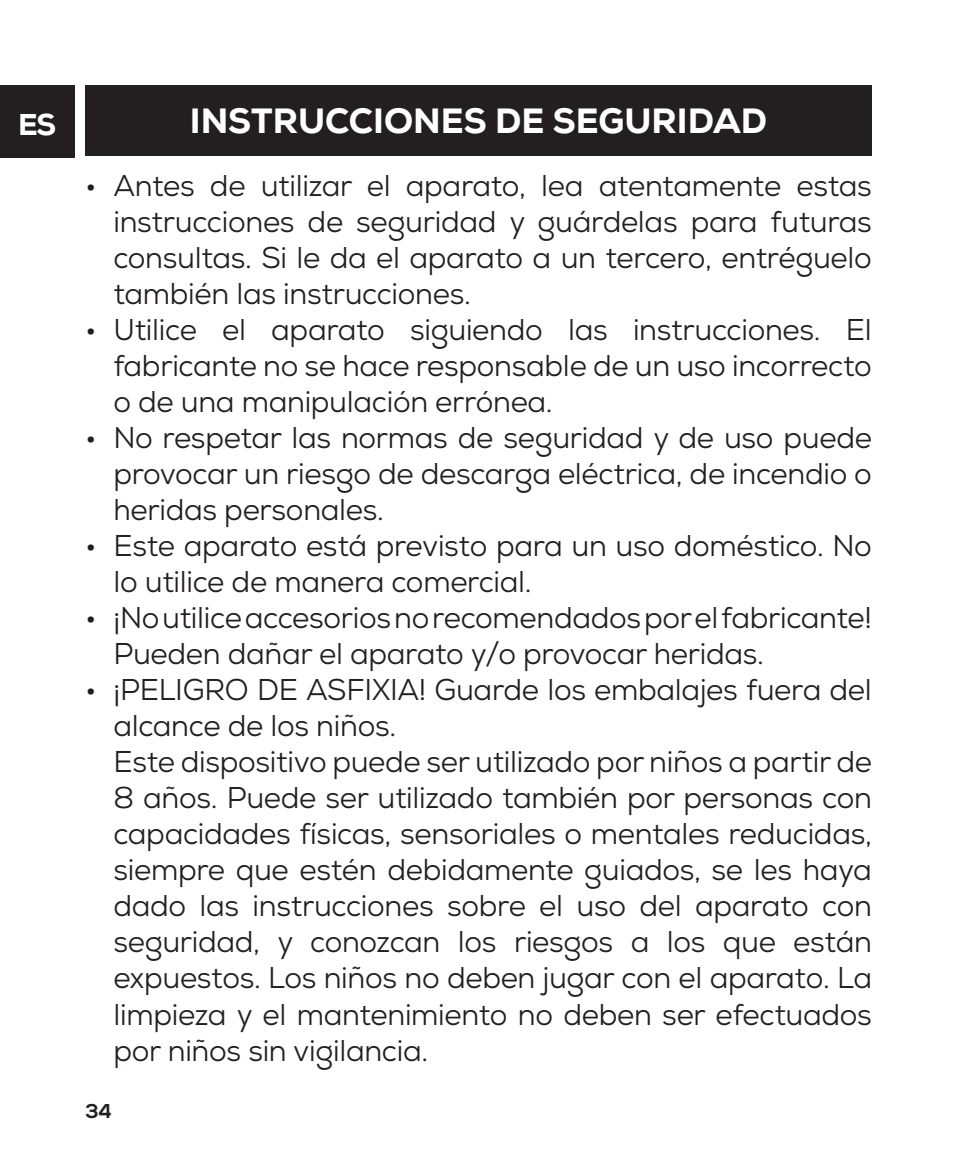
<style>
.page{position:relative;width:957px;height:1170px;background:#fff}
.page>*{position:absolute;margin:0;border:0;box-sizing:border-box;transform-origin:0 0}
.t1{font:800 35px "Nexa";color:#fff}
.t2{font:30px/36px "Nexa";letter-spacing:-.01em;color:#231f20;text-align:justify}
.t3{font:800 30px "Nexa";color:#fff}
.t4{font:800 20px "Nexa";color:#231f20}
</style>
<div class="page">
<div style="left:0;top:85px;width:74px;height:72px;background:#231f20"></div>
<div style="left:85px;top:85px;width:787px;height:71px;background:#231f20"></div>
<p class="t3" style="left:18px;top:106px;width:40px">ES</p>
<p class="t1" style="left:190px;top:98px;width:579px">INSTRUCCIONES DE SEGURIDAD</p>
<p class="t2" style="left:113px;top:168px;width:760px;text-indent:-28px">• Antes de utilizar el aparato, lea atentamente estas instrucciones de seguridad y guárdelas para futuras consultas. Si le da el aparato a un tercero, entréguelo también las instrucciones.</p>
<p class="t2" style="left:113px;top:312px;width:760px;text-indent:-28px">• Utilice el aparato siguiendo las instrucciones. El fabricante no se hace responsable de un uso incorrecto o de una manipulación errónea.</p>
<p class="t2" style="left:113px;top:420px;width:760px;text-indent:-28px">• No respetar las normas de seguridad y de uso puede provocar un riesgo de descarga eléctrica, de incendio o heridas personales.</p>
<p class="t2" style="left:113px;top:528px;width:760px;text-indent:-28px">• Este aparato está previsto para un uso doméstico. No lo utilice de manera comercial.</p>
<p class="t2" style="left:113px;top:600px;width:760px;text-indent:-28px">• ¡No utilice accesorios no recomendados por el fabricante!<br>Pueden dañar el aparato y/o provocar heridas.</p>
<p class="t2" style="left:113px;top:672px;width:760px;text-align:left;text-indent:-28px">• ¡PELIGRO DE ASFIXIA! Guarde los embalajes fuera del alcance de los niños.<br>Este dispositivo puede ser utilizado por niños a partir de 8 años. Puede ser utilizado también por personas con capacidades físicas, sensoriales o mentales reducidas, siempre que estén debidamente guiados, se les haya dado las instrucciones sobre el uso del aparato con seguridad, y conozcan los riesgos a los que están expuestos. Los niños no deben jugar con el aparato. La limpieza y el mantenimiento no deben ser efectuados por niños sin vigilancia.</p>
<p class="t4" style="left:85px;top:1098px;width:28px">34</p>
</div>
